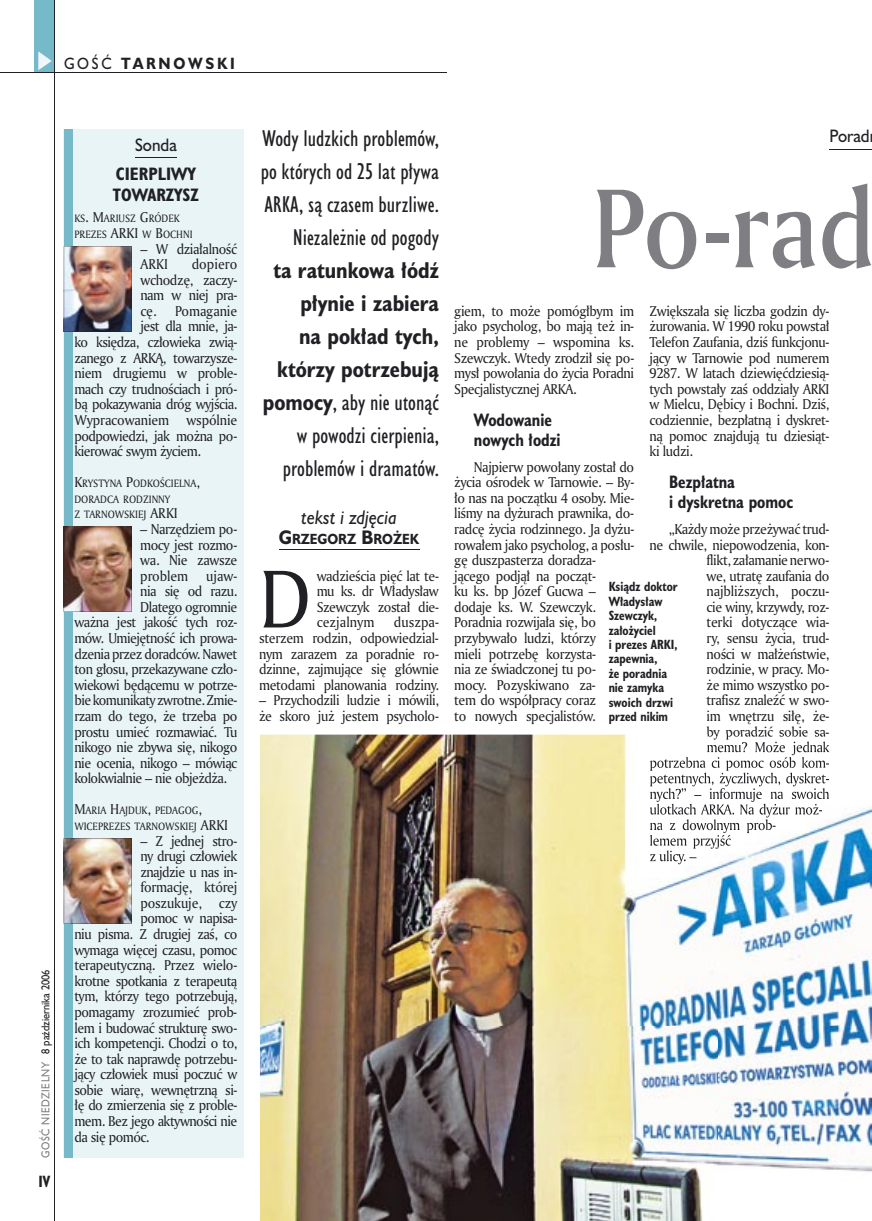
<style>
.page{position:relative;width:872px;height:1221px;background:#fff}
.page>*{position:absolute;margin:0;border:0;box-sizing:border-box;transform-origin:0 0}
.t1{font:108px "Amerigo Md PL";color:#7f7e83;scale:.9 1}
.t2{font:79.05px "Amerigo PL";color:#212125;scale:.94 1}
.t3{font:700 21px/33px "Humanst 521 Cn PL";color:#212125;text-align:right}
.t4{font:21px/33px "Humanst 521 Cn PL";color:#212125;text-align:right}
.t5{font:italic 18px "Humanst 521 PL";color:#212125;scale:.9 1}
.t6{font:700 16.5px/19.5px "Humanst 521 Cn PL";color:#212125;scale:.94 1}
.t7{font:700 16.5px/21px "Humanst 521 Cn PL";color:#212125}
.t8{font:16.5px "Humanst 521 PL";color:#212125;scale:.94 1}
.t9{font:700 15px "Humanst 521 PL";letter-spacing:.2em;color:#212125;scale:.9 1}
.t10{font:700 15px "Humanst 521 Cn PL";color:#212125;scale:.94 1}
.t11{font:13.8px/15.6px "Amerigo PL";letter-spacing:-.03em;color:#212125;text-align:justify;scale:.94 1}
.t12{font:13.8px "Amerigo PL";letter-spacing:-.01em;color:#212125;scale:.94 1}
.t13{font:13.8px "Amerigo PL";letter-spacing:.005em;color:#212125;scale:.94 1}
.t14{font:700 13.5px "Humanst 521 PL";color:#212125;scale:.9 1}
.t15{font:700 12.3px/14.4px "Humanst 521 Cn PL";color:#212125;scale:.94 1}
.t16{font:10.5px "Humanst 521 PL";color:#212125;scale:.9 1}
.t17{font:10.35px/15.6px "Amerigo PL";color:#212125;scale:.94 1}
.s1{font-weight:400}
.s2{color:#7f7e83}
.s3{font-size:13.8px}
.s4{font-size:18px}
</style>
<div class="page">
<div style="left:35px;top:0;width:19px;height:72px;background:#76baca"></div>
<svg style="left:38px;top:51px;width:14px;height:19px"></svg>
<hr style="left:54px;top:0;width:1px;height:1220px;background:#212125">
<hr style="left:0;top:72px;width:447px;height:1px;background:#212125">
<div style="left:64px;top:129px;width:180px;height:1029px;background:#e9f4f6"></div>
<hr style="left:135px;top:157px;width:42px;height:1px;background:#212125">
<div style="left:64px;top:129px;width:8px;height:1027px;background:#76baca"></div>
<img style="left:64px;top:246px;width:68px;height:85px">
<img style="left:64px;top:527px;width:68px;height:85px">
<img style="left:64px;top:838px;width:68px;height:85px">
<img style="left:260px;top:734px;width:612px;height:486px">
<img style="left:707px;top:734px;width:122px;height:5px">
<img style="left:707px;top:741px;width:122px;height:14px">
<img style="left:650px;top:757px;width:179px;height:13px">
<img style="left:650px;top:772px;width:179px;height:14px">
<img style="left:650px;top:788px;width:179px;height:14px">
<img style="left:650px;top:803px;width:172px;height:14px">
<img style="left:650px;top:819px;width:125px;height:14px">
<img style="left:650px;top:834px;width:81px;height:14px">
<img style="left:650px;top:850px;width:46px;height:14px">
<hr style="left:829px;top:149px;width:43px;height:1px;background:#212125">
<hr style="left:279px;top:549px;width:140px;height:1px;background:#212125">
<p class="t9" style="left:64px;top:53px;width:191px"><span class="s1">GOŚĆ</span> TARNOWSKI</p>
<p class="t16" style="left:38px;top:1157px;width:211px;rotate:-90deg"><span class="s2">GOŚĆ NIEDZIELNY</span> 8 października 2006</p>
<p class="t10" style="left:38px;top:1171px;width:14px">IV</p>
<p class="t8" style="left:135px;top:133px;width:46px">Sonda</p>
<p class="t7" style="left:113px;top:163px;width:87px">CIERPLIWY<br>TOWARZYSZ</p>
<p class="t17" style="left:74px;top:211px;width:127px">KS<span class="s3">. M</span>ARIUSZ <span class="s3">G</span>RÓDEK<br>PREZES <span class="s3">ARKI</span> W <span class="s3">B</span>OCHNI</p>
<p class="t11" style="left:140px;top:240px;width:105px">– W działalność<br>ARKI</p>
<p class="t13" style="left:192px;top:255px;width:50px">dopiero</p>
<p class="t11" style="left:140px;top:271px;width:105px">wchodzę, zaczy-</p>
<p class="t11" style="left:140px;top:287px;width:105px">nam w niej pra-</p>
<p class="t12" style="left:140px;top:302px;width:105px">cę. Pomaganie</p>
<p class="t11" style="left:140px;top:318px;width:105px">jest dla mnie, ja-</p>
<p class="t11" style="left:74px;top:334px;width:175px">ko księdza, człowieka zwią-</p>
<p class="t11" style="left:74px;top:349px;width:175px">zanego z ARKĄ, towarzysze-</p>
<p class="t11" style="left:74px;top:365px;width:175px">niem drugiemu w proble-</p>
<p class="t11" style="left:74px;top:380px;width:175px">mach czy trudnościach i pró-</p>
<p class="t11" style="left:74px;top:396px;width:175px">bą pokazywania dróg wyjścia.</p>
<p class="t12" style="left:74px;top:411px;width:175px">Wypracowaniem wspólnie</p>
<p class="t11" style="left:74px;top:427px;width:175px">podpowiedzi, jak można po-</p>
<p class="t11" style="left:74px;top:443px;width:136px">kierować swym życiem.</p>
<p class="t17" style="left:74px;top:475px;width:135px"><span class="s3">K</span>RYSTYNA <span class="s3">P</span>ODKOŚCIELNA<span class="s3">,<br></span>DORADCA RODZINNY<br>Z TARNOWSKIEJ <span class="s3">ARKI</span></p>
<p class="t11" style="left:140px;top:521px;width:105px">– Narzędziem po&shy;mocy jest rozmo&shy;wa. Nie zawsze problem</p>
<p class="t11" style="left:206px;top:567px;width:35px">ujaw-</p>
<p class="t11" style="left:140px;top:583px;width:105px">nia się od razu.</p>
<p class="t11" style="left:140px;top:598px;width:105px">Dlatego ogromnie</p>
<p class="t11" style="left:74px;top:614px;width:175px">ważna jest jakość tych roz-</p>
<p class="t11" style="left:74px;top:630px;width:175px">mów. Umiejętność ich prowa-</p>
<p class="t11" style="left:74px;top:645px;width:175px">dzenia przez doradców. Nawet</p>
<p class="t11" style="left:74px;top:661px;width:175px">ton głosu, przekazywane czło-</p>
<p class="t11" style="left:74px;top:676px;width:175px">wiekowi będącemu w potrze-</p>
<p class="t11" style="left:74px;top:692px;width:175px">bie komunikaty zwrotne. Zmie-</p>
<p class="t11" style="left:74px;top:707px;width:175px">rzam do tego, że trzeba po</p>
<p class="t11" style="left:74px;top:723px;width:175px">prostu umieć rozmawiać. Tu</p>
<p class="t11" style="left:74px;top:739px;width:175px">nikogo nie zbywa się, nikogo</p>
<p class="t11" style="left:74px;top:754px;width:175px">nie ocenia, nikogo – mówiąc</p>
<p class="t11" style="left:74px;top:770px;width:164px">kolokwialnie – nie objeżdża.</p>
<p class="t17" style="left:74px;top:802px;width:165px"><span class="s3">M</span>ARIA <span class="s3">H</span>AJDUK<span class="s3">,</span> PEDAGOG<span class="s3">,<br></span>WICEPREZES TARNOWSKIEJ <span class="s3">ARKI</span></p>
<p class="t11" style="left:140px;top:832px;width:105px">– Z jednej stro-</p>
<p class="t11" style="left:140px;top:848px;width:105px">ny drugi człowiek</p>
<p class="t11" style="left:140px;top:863px;width:105px">znajdzie u nas in-</p>
<p class="t11" style="left:140px;top:879px;width:105px">formację, której</p>
<p class="t12" style="left:140px;top:893px;width:105px">poszukuje, czy</p>
<p class="t11" style="left:140px;top:910px;width:105px">pomoc w napisa-</p>
<p class="t11" style="left:74px;top:925px;width:175px">niu pisma. Z drugiej zaś, co</p>
<p class="t11" style="left:74px;top:941px;width:175px">wymaga więcej czasu, pomoc</p>
<p class="t11" style="left:74px;top:957px;width:175px">terapeutyczną. Przez wielo-</p>
<p class="t11" style="left:74px;top:972px;width:175px">krotne spotkania z terapeutą</p>
<p class="t11" style="left:74px;top:988px;width:175px">tym, którzy tego potrzebują,</p>
<p class="t11" style="left:74px;top:1003px;width:175px">pomagamy zrozumieć prob-</p>
<p class="t11" style="left:74px;top:1019px;width:175px">lem i budować strukturę swo-</p>
<p class="t11" style="left:74px;top:1034px;width:175px">ich kompetencji. Chodzi o to,</p>
<p class="t11" style="left:74px;top:1050px;width:175px">że to tak naprawdę potrzebu-</p>
<p class="t11" style="left:74px;top:1066px;width:175px">jący człowiek musi poczuć w</p>
<p class="t11" style="left:74px;top:1081px;width:175px">sobie wiarę, wewnętrzną si-</p>
<p class="t11" style="left:74px;top:1097px;width:175px">łę do zmierzenia się z proble-</p>
<p class="t11" style="left:74px;top:1112px;width:175px">mem. Bez jego aktywności nie</p>
<p class="t11" style="left:74px;top:1128px;width:81px">da się pomóc.</p>
<h3 class="t4" style="left:261px;top:121px;width:180px">Wody ludzkich problemów, po których od 25 lat pływa<br>ARKA, są czasem burzliwe.<br>Niezależnie od pogody</h3>
<h3 class="t3" style="left:263px;top:253px;width:177px">ta ratunkowa łódź płynie i zabiera<br>na pokład tych, którzy potrzebują pomocy<span class="s1">, aby nie utonąć w powodzi cierpienia, problemów i dramatów.</span></h3>
<h3 class="t5" style="left:301px;top:505px;width:108px">tekst i zdjęcia</h3>
<p class="t14" style="left:279px;top:529px;width:157px"><span class="s4">G</span>RZEGORZ <span class="s4">B</span>ROŻEK</p>
<h2 class="t2" style="left:259px;top:546px;width:57px">D</h2>
<p class="t11" style="left:317px;top:567px;width:132px">wadzieścia pięć lat te&shy;mu ks. dr Władysław Szewczyk został die&shy;cezjalnym</p>
<p class="t11" style="left:259px;top:614px;width:193px;text-indent:135px">duszpa&shy;sterzem rodzin, odpowiedzial&shy;nym zarazem za poradnie ro&shy;dzinne, zajmujące się głównie metodami planowania rodziny.</p>
<p class="t11" style="left:259px;top:692px;width:193px">– Przychodzili ludzie i mówili, że skoro już jestem psycholo-</p>
<p class="t8" style="left:829px;top:125px;width:44px">Porad</p>
<h1 class="t1" style="left:592px;top:156px;width:316px">Po-rad</h1>
<p class="t11" style="left:649px;top:303px;width:193px">Zwiększała się liczba godzin dy&shy;żurowania. W 1990 roku powstał Telefon Zaufania, dziś funkcjonu&shy;jący w Tarnowie pod numerem 9287. W latach dziewięćdziesią&shy;tych powstały zaś oddziały ARKI w Mielcu, Dębicy i Bochni. Dziś, codziennie, bezpłatną i dyskret&shy;ną pomoc znajdują tu dziesiąt&shy;ki ludzi.</p>
<p class="t6" style="left:669px;top:472px;width:134px">Bezpłatna<br>i dyskretna pomoc</p>
<p class="t11" style="left:649px;top:521px;width:193px;text-align:right">„Każdy może przeżywać trud-<br>ne chwile, niepowodzenia, kon&shy;flikt, załamanie nerwo-<br>we, utratę zaufania do najbliższych, poczu-<br>cie winy, krzywdy, roz-<br>terki dotyczące wia-<br>ry, sensu życia, trud-<br>ności w małżeństwie,<br>rodzinie, w pracy. Mo-<br>że mimo wszystko po-<br>trafisz znaleźć w swo-<br>im wnętrzu siłę, że-<br>by poradzić sobie sa-</p>
<p class="t11" style="left:454px;top:303px;width:193px">giem, to może pomógłbym im jako psycholog, bo mają też in&shy;ne problemy – wspomina ks.<br>Szewczyk. Wtedy zrodził się po&shy;mysł powołania do życia Poradni Specjalistycznej ARKA.</p>
<p class="t6" style="left:474px;top:409px;width:94px">Wodowanie nowych łodzi</p>
<p class="t11" style="left:454px;top:458px;width:193px;text-align:left;text-indent:20px">Najpierw powołany został do życia ośrodek w Tarnowie. – By&shy;ło nas na początku 4 osoby. Mie&shy;liśmy na dyżurach prawnika, do&shy;radcę życia rodzinnego. Ja dyżu&shy;rowałem jako psycholog, a posłu&shy;gę duszpasterza doradza&shy;jącego podjął na począt-<br>ku ks. bp Józef Gucwa – dodaje ks. W. Szewczyk.<br>Poradnia rozwijała się, bo przybywało ludzi, którzy<br>mieli potrzebę korzysta-<br>nia ze świadczonej tu po-<br>mocy. Pozyskiwano za-<br>tem do współpracy coraz<br>to nowych specjalistów.</p>
<p class="t15" style="left:608px;top:579px;width:75px">Ksiądz doktor<br>Władysław<br>Szewczyk, założyciel<br>i prezes ARKI, zapewnia,<br>że poradnia nie zamyka swoich drzwi przed nikim</p>
</div>
